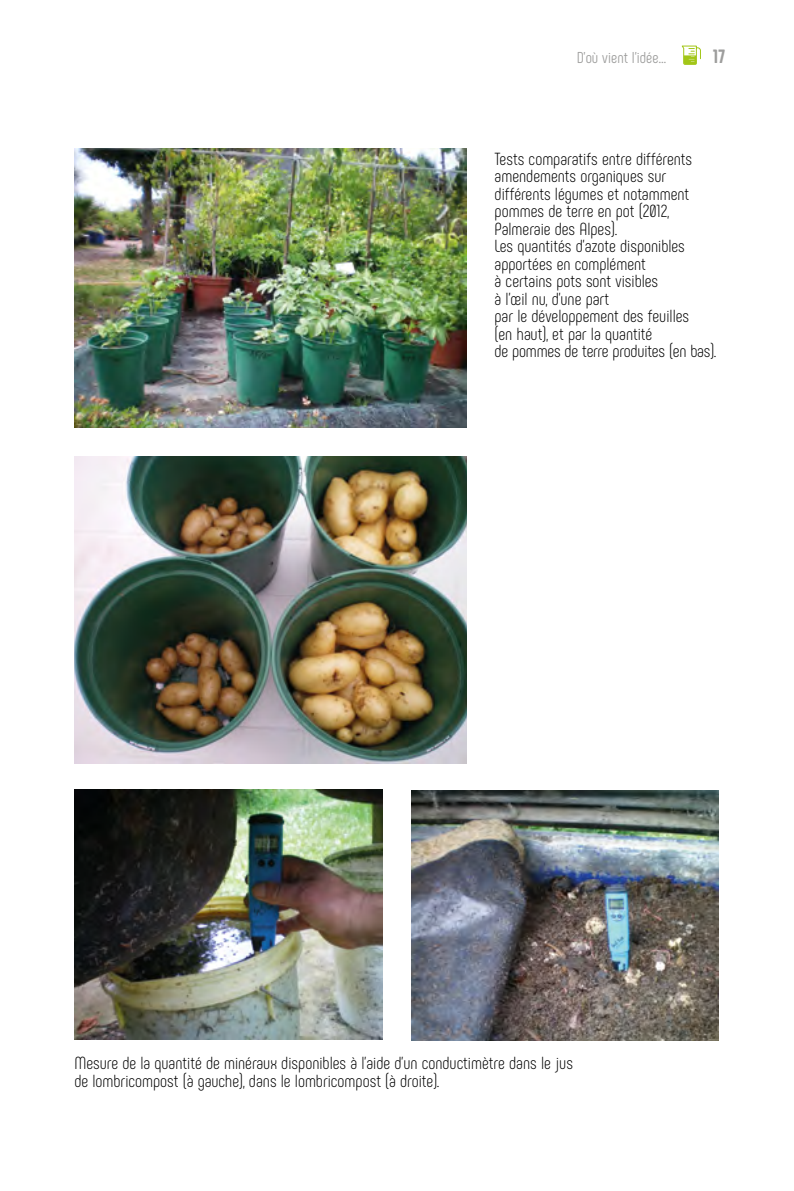
<style>
.page{position:relative;width:794px;height:1191px;background:#fff}
.page>*{position:absolute;margin:0;border:0;box-sizing:border-box;transform-origin:0 0}
.t1{font:800 19.25px "Phenomena";color:#9d9d9c}
.t2{font:300 17.5px/17.5px "Phenomena";color:#000}
.t3{font:15.75px "Phenomena";letter-spacing:.005em;color:#9d9d9c}
</style>
<div class="page">
<svg style="left:681px;top:45px;width:20px;height:20px"></svg>
<img style="left:74px;top:790px;width:308px;height:249px">
<img style="left:412px;top:790px;width:306px;height:250px">
<img style="left:74px;top:149px;width:392px;height:278px">
<img style="left:74px;top:457px;width:392px;height:307px">
<p class="t3" style="left:577px;top:49px;width:91px">D’où vient l’idée…</p>
<p class="t1" style="left:713px;top:44px;width:13px">17</p>
<p class="t2" style="left:494px;top:150px;width:223px">Tests comparatifs entre différents amendements organiques sur différents légumes et notamment pommes de terre en pot (2012,<br>Palmeraie des Alpes).<br>Les quantités d’azote disponibles apportées en complément<br>à certains pots sont visibles<br>à l’œil nu, d’une part<br>par le développement des feuilles<br>(en haut), et par la quantité<br>de pommes de terre produites (en bas).</p>
<p class="t2" style="left:74px;top:1054px;width:500px">Mesure de la quantité de minéraux disponibles à l’aide d’un conductimètre dans le jus de lombricompost (à gauche), dans le lombricompost (à droite).</p>
</div>
